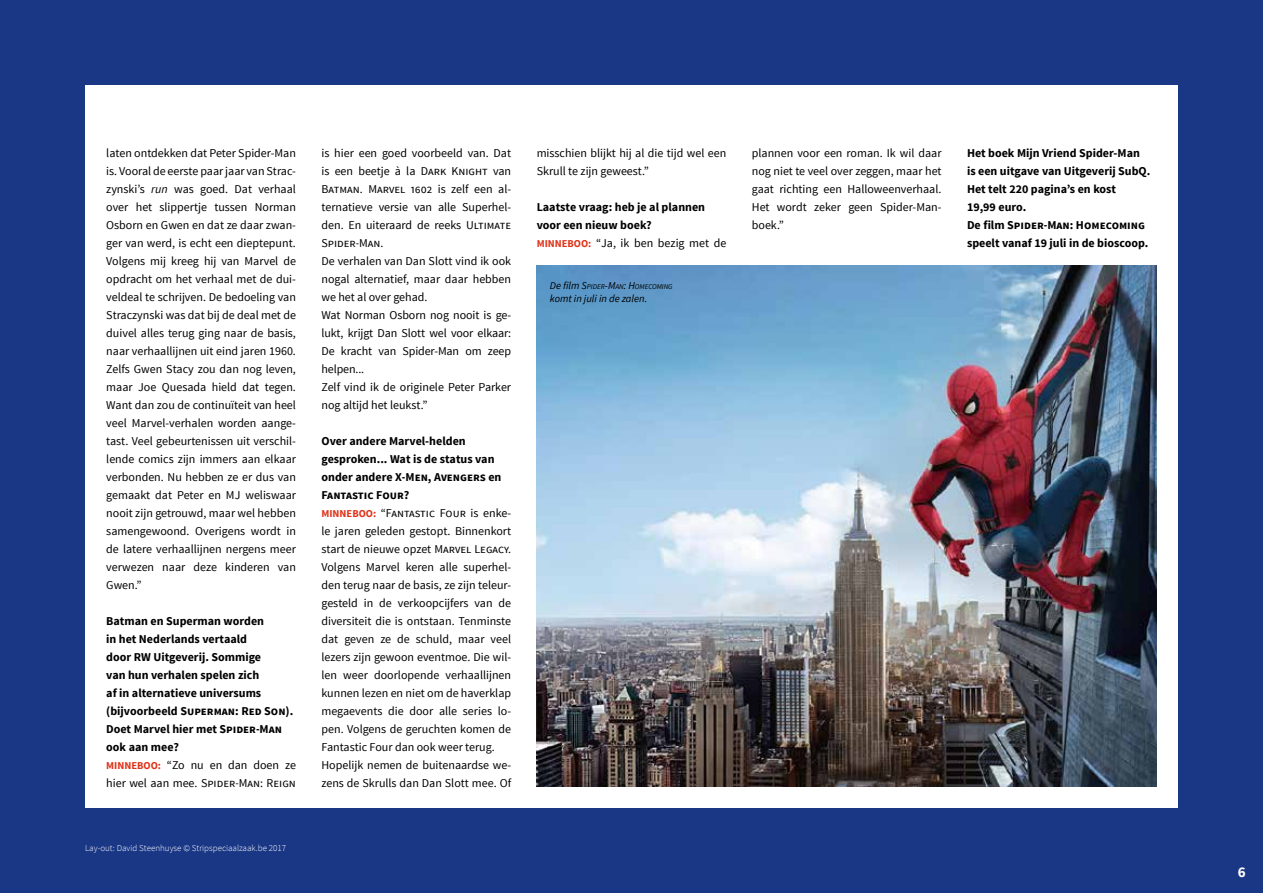
<style>
.page{position:relative;width:1263px;height:893px;background:#1a3786}
.page>*{position:absolute;margin:0;border:0;box-sizing:border-box;transform-origin:0 0}
.t1{font:700 15px "Source Sans Pro";color:#fff}
.t2{font:12px/18px "Source Sans Pro";color:#000}
.t3{font:700 12px/18px "Source Sans Pro";color:#000}
.t4{font:italic 10.5px "Source Sans Pro";color:#000}
.t5{font:300 9px "Source Sans Pro";color:#fff}
.t6{font:italic 7.35px "Source Sans Pro";color:#000}
.s1{font-style:italic}
.s2{font-size:10.5px;color:#e03218}
.s3{font-weight:400}
.s4{font-weight:700}
.s5{font-weight:700;font-size:10.5px;color:#e03218}
.s6{font-size:10.5px}
</style>
<div class="page">
<div style="left:85px;top:85px;width:1093px;height:723px;background:#fff"></div>
<img style="left:537px;top:265px;width:620px;height:522px">
<p class="t2" style="left:106px;top:144px;width:191px;text-align:justify">laten ontdekken dat Peter Spider-Man is. Vooral de eerste paar jaar van Strac&shy;zynski’s <span class="s1">run</span> was goed. Dat verhaal over het slippertje tussen Norman Osborn en Gwen en dat ze daar zwan&shy;ger van werd, is echt een dieptepunt.<br>Volgens mij kreeg hij van Marvel de opdracht om het verhaal met de dui&shy;veldeal te schrijven. De bedoeling van Straczynski was dat bij de deal met de duivel alles terug ging naar de basis, naar verhaallijnen uit eind jaren 1960.<br>Zelfs Gwen Stacy zou dan nog leven, maar Joe Quesada hield dat tegen.<br>Want dan zou de continuïteit van heel veel Marvel-verhalen worden aange&shy;tast. Veel gebeurtenissen uit verschil&shy;lende comics zijn immers aan elkaar verbonden. Nu hebben ze er dus van gemaakt dat Peter en MJ weliswaar nooit zijn getrouwd, maar wel hebben samengewoond. Overigens wordt in de latere verhaallijnen nergens meer verwezen naar deze kinderen van Gwen.”</p>
<p class="t3" style="left:106px;top:612px;width:191px">Batman en Superman worden<br>in het Nederlands vertaald<br>door RW Uitgeverij. Sommige<br>van hun verhalen spelen zich<br>af in alternatieve universums (bijvoorbeeld Superman: Red Son).<br>Doet Marvel hier met Spider-Man ook aan mee?<br><span class="s2">Minneboo:</span> <span class="s3">“Zo nu en dan doen ze hier wel aan mee. Spider-Man: Reign</span></p>
<p class="t5" style="left:85px;top:842px;width:203px">Lay-out: David Steenhuyse © Stripspeciaalzaak.be 2017</p>
<p class="t2" style="left:321px;top:144px;width:191px">is hier een goed voorbeeld van. Dat is een beetje à la Dark Knight van<br>Batman. Marvel 1602 is zelf een al&shy;ternatieve versie van alle Superhel&shy;den. En uiteraard de reeks Ultimate<br>Spider-Man.<br>De verhalen van Dan Slott vind ik ook nogal alternatief, maar daar hebben we het al over gehad.<br>Wat Norman Osborn nog nooit is ge&shy;lukt, krijgt Dan Slott wel voor elkaar:<br>De kracht van Spider-Man om zeep helpen...<br>Zelf vind ik de originele Peter Parker nog altijd het leukst.”</p>
<p class="t2" style="left:321px;top:432px;width:191px"><span class="s4">Over andere Marvel-helden gesproken... Wat is de status van onder andere X-Men, Avengers en Fantastic Four?<br></span><span class="s5">Minneboo:</span> “Fantastic Four is enke&shy;le jaren geleden gestopt. Binnenkort start de nieuwe opzet Marvel Legacy.<br>Volgens Marvel keren alle superhel&shy;den terug naar de basis, ze zijn teleur&shy;gesteld in de verkoopcijfers van de diversiteit die is ontstaan. Tenminste dat geven ze de schuld, maar veel lezers zijn gewoon eventmoe. Die wil&shy;len weer doorlopende verhaallijnen kunnen lezen en niet om de haverklap megaevents die door alle series lo&shy;pen. Volgens de geruchten komen de Fantastic Four dan ook weer terug.<br>Hopelijk nemen de buitenaardse we&shy;zens de Skrulls dan Dan Slott mee. Of</p>
<p class="t2" style="left:537px;top:144px;width:191px">misschien blijkt hij al die tijd wel een<br>Skrull te zijn geweest.”</p>
<p class="t3" style="left:537px;top:198px;width:191px">Laatste vraag: heb je al plannen voor een nieuw boek?<br><span class="s2">Minneboo:</span> <span class="s3">“Ja, ik ben bezig met de</span></p>
<p class="t6" style="left:550px;top:282px;width:124px"><span class="s6">De film</span> <span class="s6">S</span>PIDER<span class="s6">-M</span>AN<span class="s6">: H</span>OMECOMING</p>
<p class="t4" style="left:550px;top:292px;width:99px">komt in juli in de zalen.</p>
<p class="t2" style="left:752px;top:144px;width:191px;text-align:justify">plannen voor een roman. Ik wil daar nog niet te veel over zeggen, maar het gaat richting een Halloweenverhaal.<br>Het wordt zeker geen Spider-Man&shy;boek.”</p>
<p class="t3" style="left:967px;top:144px;width:185px">Het boek Mijn Vriend Spider-Man is een uitgave van Uitgeverij SubQ.<br>Het telt 220 pagina’s en kost<br>19,99 euro.<br>De film Spider-Man: Homecoming speelt vanaf 19 juli in de bioscoop.</p>
<p class="t1" style="left:1238px;top:863px;width:9px">6</p>
</div>
